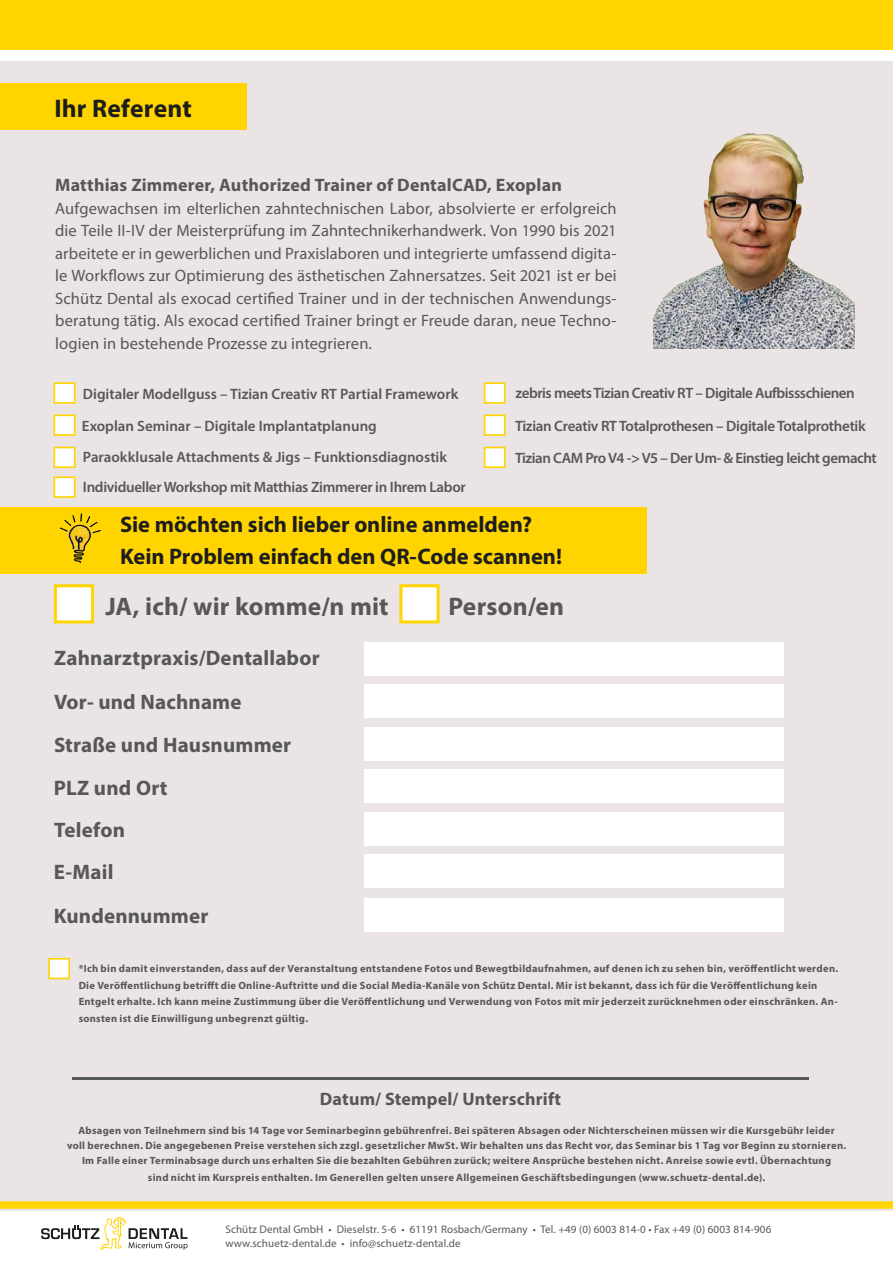
<style>
.page{position:relative;width:893px;height:1263px;background:#fff}
.page>*{position:absolute;margin:0;border:0;box-sizing:border-box;transform-origin:0 0}
.Störer_Headline{font:700 25.5px "Myriad Pro";letter-spacing:.005em;color:#575756}
.Störer_Headline-2{font:700 25.5px "Myriad Pro";letter-spacing:.005em;color:#1d1d1b}
.Störer_Headline-3{font:700 22.5px "Myriad Pro";letter-spacing:-.005em;color:#1d1d1b}
.Störer_Headline-4{font:700 21px "Myriad Pro";letter-spacing:.01em;color:#575756}
.Störer_Headline-5{font:700 18px "Myriad Pro";letter-spacing:.01em;color:#575756}
.Störer_Headline-6{font:16.5px/22.5px "Myriad Pro";letter-spacing:.005em;color:#575756;text-align:justify}
.t1{font:600 15px "Myriad Pro";letter-spacing:-.02em;color:#575756}
.t2{font:600 15px "Myriad Pro";color:#575756}
.t3{font:11.1px "Myriad Pro";letter-spacing:.01em;color:#575756}
.Störer_Headline-7{font:700 10.5px/16.5px "Myriad Pro";letter-spacing:.03em;color:#575756}
</style>
<div class="page">
<div style="left:0;top:0;width:893px;height:50px;background:#ffd400"></div>
<div style="left:0;top:62px;width:893px;height:1149px;background:#eae5e4"></div>
<div style="left:364px;top:642px;width:419px;height:33px;background:#fff"></div>
<div style="left:364px;top:685px;width:419px;height:33px;background:#fff"></div>
<div style="left:364px;top:727px;width:419px;height:33px;background:#fff"></div>
<div style="left:364px;top:769px;width:419px;height:34px;background:#fff"></div>
<div style="left:364px;top:812px;width:419px;height:33px;background:#fff"></div>
<div style="left:364px;top:855px;width:420px;height:33px;background:#fff"></div>
<div style="left:0;top:1201px;width:893px;height:8px;background:#ffd400"></div>
<svg style="left:41px;top:1217px;width:147px;height:33px"></svg>
<hr style="left:72px;top:1077px;width:737px;height:2px;background:#575756">
<div style="left:48px;top:958px;width:22px;height:21px;background:#fff;border:2px solid #ffd400"></div>
<div style="left:54px;top:382px;width:21px;height:22px;background:#fff;border:2px solid #ffd400"></div>
<div style="left:54px;top:414px;width:21px;height:22px;background:#fff;border:2px solid #ffd400"></div>
<div style="left:54px;top:447px;width:21px;height:21px;background:#fff;border:2px solid #ffd400"></div>
<div style="left:484px;top:382px;width:22px;height:22px;background:#fff;border:2px solid #ffd400"></div>
<div style="left:484px;top:414px;width:22px;height:22px;background:#fff;border:2px solid #ffd400"></div>
<div style="left:484px;top:447px;width:22px;height:21px;background:#fff;border:2px solid #ffd400"></div>
<div style="left:364px;top:898px;width:420px;height:33px;background:#fff"></div>
<div style="left:0;top:83px;width:247px;height:46px;background:#ffd400"></div>
<img style="left:654px;top:133px;width:201px;height:216px">
<div style="left:54px;top:476px;width:21px;height:22px;background:#fff;border:2px solid #ffd400"></div>
<div style="left:54px;top:584px;width:40px;height:39px;background:#fff;border:3px solid #ffd400"></div>
<div style="left:0;top:507px;width:646px;height:67px;background:#ffd400"></div>
<div style="left:399px;top:584px;width:41px;height:39px;background:#fff;border:3px solid #ffd400"></div>
<img style="left:59px;top:513px;width:42px;height:51px">
<p class="Störer_Headline-2" style="left:54px;top:92px;width:139px">Ihr Referent</p>
<p class="Störer_Headline-5" style="left:55px;top:173px;width:508px">Matthias Zimmerer, Authorized Trainer of DentalCAD, Exoplan</p>
<p class="Störer_Headline-6" style="left:55px;top:197px;width:563px">Aufgewachsen im elterlichen zahntechnischen Labor, absolvierte er erfolgreich die Teile II-IV der Meisterprüfung im Zahntechnikerhandwerk. Von 1990 bis 2021 arbeitete er in gewerblichen und Praxislaboren und integrierte umfassend digita&shy;le Workflows zur Optimierung des ästhetischen Zahnersatzes. Seit 2021 ist er bei Schütz Dental als exocad certified Trainer und in der technischen Anwendungs&shy;beratung tätig. Als exocad certified Trainer bringt er Freude daran, neue Techno&shy;logien in bestehende Prozesse zu integrieren.</p>
<p class="t2" style="left:83px;top:384px;width:377px">Digitaler Modellguss – Tizian Creativ RT Partial Framework</p>
<p class="t2" style="left:82px;top:416px;width:296px">Exoplan Seminar – Digitale Implantatplanung</p>
<p class="t2" style="left:83px;top:447px;width:366px">Paraokklusale Attachments &amp; Jigs – Funktionsdiagnostik</p>
<p class="t1" style="left:83px;top:477px;width:384px">Individueller Workshop mit Matthias Zimmerer in Ihrem Labor</p>
<p class="t1" style="left:515px;top:384px;width:341px">zebris meets Tizian Creativ RT – Digitale Aufbissschienen</p>
<p class="t1" style="left:515px;top:416px;width:352px">Tizian Creativ RT Totalprothesen – Digitale Totalprothetik</p>
<p class="t1" style="left:515px;top:448px;width:363px">Tizian CAM Pro V4 -&gt; V5 – Der Um- &amp; Einstieg leicht gemacht</p>
<p class="Störer_Headline-3" style="left:120px;top:510px;width:413px">Sie möchten sich lieber online anmelden?</p>
<p class="Störer_Headline-3" style="left:120px;top:542px;width:443px">Kein Problem einfach den QR-Code scannen!</p>
<p class="Störer_Headline" style="left:105px;top:590px;width:285px">JA, ich/ wir komme/n mit</p>
<p class="Störer_Headline" style="left:448px;top:590px;width:117px">Person/en</p>
<p class="Störer_Headline-4" style="left:54px;top:644px;width:267px">Zahnarztpraxis/Dentallabor</p>
<p class="Störer_Headline-4" style="left:54px;top:688px;width:189px">Vor- und Nachname</p>
<p class="Störer_Headline-4" style="left:54px;top:731px;width:239px">Straße und Hausnummer</p>
<p class="Störer_Headline-4" style="left:54px;top:775px;width:115px">PLZ und Ort</p>
<p class="Störer_Headline-4" style="left:54px;top:816px;width:72px">Telefon</p>
<p class="Störer_Headline-4" style="left:54px;top:859px;width:61px">E-Mail</p>
<p class="Störer_Headline-4" style="left:54px;top:902px;width:156px">Kundennummer</p>
<p class="Störer_Headline-7" style="left:79px;top:960px;width:761px">*Ich bin damit einverstanden, dass auf der Veranstaltung entstandene Fotos und Bewegtbildaufnahmen, auf denen ich zu sehen bin, veröffentlicht werden.<br>Die Veröffentlichung betrifft die Online-Auftritte und die Social Media-Kanäle von Schütz Dental. Mir ist bekannt, dass ich für die Veröffentlichung kein Entgelt erhalte. Ich kann meine Zustimmung über die Veröffentlichung und Verwendung von Fotos mit mir jederzeit zurücknehmen oder einschränken. An&shy;sonsten ist die Einwilligung unbegrenzt gültig.</p>
<p class="Störer_Headline-5" style="left:320px;top:1087px;width:243px">Datum/ Stempel/ Unterschrift</p>
<p class="Störer_Headline-7" style="left:78px;top:1122px;width:758px">Absagen von Teilnehmern sind bis 14 Tage vor Seminarbeginn gebührenfrei. Bei späteren Absagen oder Nichterscheinen müssen wir die Kursgebühr leider</p>
<p class="Störer_Headline-7" style="left:67px;top:1137px;width:781px">voll berechnen. Die angegebenen Preise verstehen sich zzgl. gesetzlicher MwSt. Wir behalten uns das Recht vor, das Seminar bis 1 Tag vor Beginn zu stornieren.</p>
<p class="Störer_Headline-7" style="left:82px;top:1152px;width:751px">Im Falle einer Terminabsage durch uns erhalten Sie die bezahlten Gebühren zurück; weitere Ansprüche bestehen nicht. Anreise sowie evtl. Übernachtung</p>
<p class="Störer_Headline-7" style="left:148px;top:1168px;width:619px">sind nicht im Kurspreis enthalten. Im Generellen gelten unsere Allgemeinen Geschäftsbedingungen (www.schuetz-dental.de).</p>
<p class="t3" style="left:225px;top:1223px;width:548px">Schütz Dental GmbH • Dieselstr. 5-6 • 61191 Rosbach/Germany • Tel. +49 (0) 6003 814-0 • Fax +49 (0) 6003 814-906</p>
<p class="t3" style="left:225px;top:1236px;width:237px">www.schuetz-dental.de • info@schuetz-dental.de</p>
</div>
